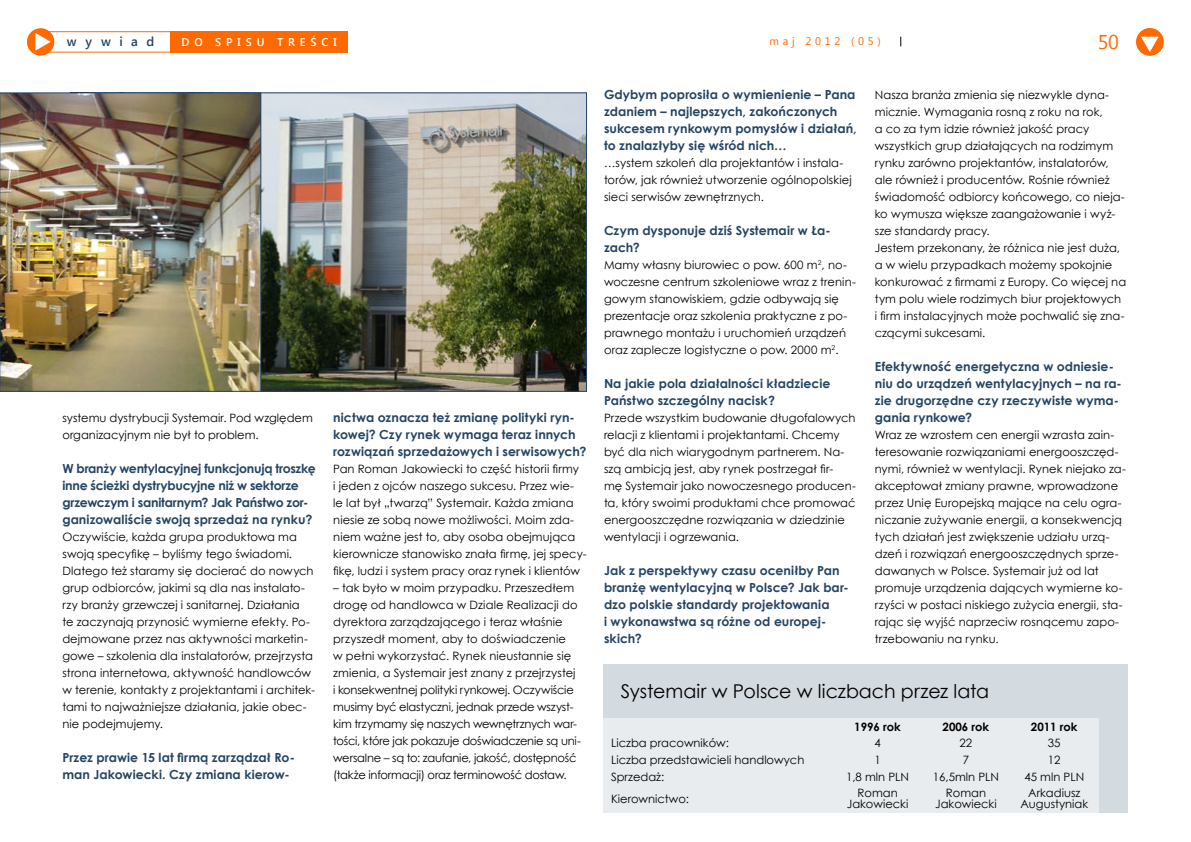
<style>
.page{position:relative;width:1191px;height:842px;background:#fff}
.page>*{position:absolute;margin:0;border:0;box-sizing:border-box;transform-origin:0 0}
.t1{font:20px "Segoe UI";color:#ff6a00}
.t2{font:19px "Century Gothic";color:#000}
.t3{font:600 13px "Segoe UI";letter-spacing:.65em;color:#244564}
.t4{font:700 12.5px/17px "Century Gothic";letter-spacing:.005em;color:#244564}
.t5{font:700 12.5px/17px "Century Gothic";letter-spacing:-.015em;color:#244564}
.t6{font:11.5px/17px "Century Gothic";letter-spacing:.005em;color:#000}
.t7{font:700 11.5px "Century Gothic";color:#000}
.t8{font:600 11.1px "Segoe UI";letter-spacing:.445em;color:#fff}
.t9{font:11px "Segoe UI";letter-spacing:.345em;color:#ff6a00}
</style>
<div class="page">
<div style="left:27px;top:28px;width:27px;height:28px;background:#ff6a00;border-radius:50%"></div>
<svg style="left:36px;top:33px;width:15px;height:18px"></svg>
<div style="left:170px;top:31px;width:178px;height:22px;background:#ff6a00"></div>
<div style="left:34px;top:31px;width:139px;height:22px;border:1px solid #ff6a00"></div>
<div style="left:604px;top:664px;width:524px;height:149px;background:#d3dae0"></div>
<div style="left:599px;top:718px;width:500px;height:99px;background:#e8ecef"></div>
<div style="left:1136px;top:28px;width:27px;height:28px;background:#ff6a00;border-radius:50%"></div>
<svg style="left:1141px;top:36px;width:19px;height:16px"></svg>
<img style="left:261px;top:95px;width:323px;height:294px">
<img style="left:2px;top:95px;width:257px;height:294px">
<div style="left:0;top:93px;width:261px;height:298px;border:1px solid #244564"></div>
<p class="t3" style="left:67px;top:32px;width:89px">WYWIAD</p>
<p class="t8" style="left:181px;top:34px;width:157px">DO SPISU TREŚCI</p>
<p class="t9" style="left:769px;top:34px;width:113px">maj 2012 (05)</p>
<h1 class="t1" style="left:1097px;top:28px;width:23px">50</h1>
<p class="t6" style="left:62px;top:409px;width:252px">systemu dystrybucji Systemair. Pod względem organizacyjnym nie był to problem.</p>
<p class="t5" style="left:62px;top:460px;width:255px">W branży wentylacyjnej funkcjonują troszkę inne ścieżki dystrybucyjne niż w sektorze grzewczym i sanitarnym? Jak Państwo zor&shy;ganizowaliście swoją sprzedaż na rynku?</p>
<p class="t6" style="left:62px;top:528px;width:254px">Oczywiście, każda grupa produktowa ma swoją specyfikę – byliśmy tego świadomi.<br>Dlatego też staramy się docierać do nowych grup odbiorców, jakimi są dla nas instalato&shy;rzy branży grzewczej i sanitarnej. Działania<br>te zaczynają przynosić wymierne efekty. Po&shy;dejmowane przez nas aktywności marketin&shy;gowe – szkolenia dla instalatorów, przejrzysta strona internetowa, aktywność handlowców w terenie, kontakty z projektantami i architek&shy;tami to najważniejsze działania, jakie obec&shy;nie podejmujemy.</p>
<p class="t4" style="left:62px;top:749px;width:234px">Przez prawie 15 lat firmą zarządzał Ro&shy;man Jakowiecki. Czy zmiana kierow-</p>
<p class="t4" style="left:333px;top:409px;width:255px">nictwa oznacza też zmianę polityki ryn&shy;kowej? Czy rynek wymaga teraz innych rozwiązań sprzedażowych i serwisowych?</p>
<p class="t6" style="left:333px;top:460px;width:255px">Pan Roman Jakowiecki to część historii firmy<br>i jeden z ojców naszego sukcesu. Przez wie&shy;le lat był „twarzą” Systemair. Każda zmiana niesie ze sobą nowe możliwości. Moim zda&shy;niem ważne jest to, aby osoba obejmująca kierownicze stanowisko znała firmę, jej specy&shy;fikę, ludzi i system pracy oraz rynek i klientów</p>
<p class="t6" style="left:333px;top:579px;width:249px">– tak było w moim przypadku. Przeszedłem drogę od handlowca w Dziale Realizacji do dyrektora zarządzającego i teraz właśnie przyszedł moment, aby to doświadczenie<br>w pełni wykorzystać. Rynek nieustannie się zmienia, a Systemair jest znany z przejrzystej<br>i konsekwentnej polityki rynkowej. Oczywiście musimy być elastyczni, jednak przede wszyst&shy;kim trzymamy się naszych wewnętrznych war&shy;tości, które jak pokazuje doświadczenie są uni&shy;wersalne – są to: zaufanie, jakość, dostępność (także informacji) oraz terminowość dostaw.</p>
<p class="t4" style="left:604px;top:86px;width:254px">Gdybym poprosiła o wymienienie – Pana zdaniem – najlepszych, zakończonych sukcesem rynkowym pomysłów i działań, to znalazłyby się wśród nich…</p>
<p class="t6" style="left:604px;top:154px;width:249px">…system szkoleń dla projektantów i instala&shy;torów, jak również utworzenie ogólnopolskiej sieci serwisów zewnętrznych.</p>
<p class="t4" style="left:604px;top:222px;width:228px">Czym dysponuje dziś Systemair w Ła&shy;zach?</p>
<p class="t6" style="left:604px;top:256px;width:253px">Mamy własny biurowiec o pow. 600 m<sup>2</sup>, no&shy;woczesne centrum szkoleniowe wraz z trenin&shy;gowym stanowiskiem, gdzie odbywają się prezentacje oraz szkolenia praktyczne z po&shy;prawnego montażu i uruchomień urządzeń oraz zaplecze logistyczne o pow. 2000 m<sup>2</sup>.</p>
<p class="t4" style="left:604px;top:375px;width:228px">Na jakie pola działalności kładziecie<br>Państwo szczególny nacisk?</p>
<p class="t6" style="left:604px;top:409px;width:253px">Przede wszystkim budowanie długofalowych relacji z klientami i projektantami. Chcemy być dla nich wiarygodnym partnerem. Na&shy;szą ambicją jest, aby rynek postrzegał fir-<br>mę Systemair jako nowoczesnego producen&shy;ta, który swoimi produktami chce promować energooszczędne rozwiązania w dziedzinie wentylacji i ogrzewania.</p>
<p class="t4" style="left:604px;top:562px;width:246px">Jak z perspektywy czasu oceniłby Pan branżę wentylacyjną w Polsce? Jak bar&shy;dzo polskie standardy projektowania<br>i wykonawstwa są różne od europej&shy;skich?</p>
<p class="t6" style="left:874px;top:86px;width:253px">Nasza branża zmienia się niezwykle dyna&shy;micznie. Wymagania rosną z roku na rok,<br>a co za tym idzie również jakość pracy wszystkich grup działających na rodzimym rynku zarówno projektantów, instalatorów, ale również i producentów. Rośnie również świadomość odbiorcy końcowego, co nieja&shy;ko wymusza większe zaangażowanie i wyż&shy;sze standardy pracy.<br>Jestem przekonany, że różnica nie jest duża, a w wielu przypadkach możemy spokojnie konkurować z firmami z Europy. Co więcej na tym polu wiele rodzimych biur projektowych i firm instalacyjnych może pochwalić się zna&shy;czącymi sukcesami.</p>
<p class="t4" style="left:874px;top:358px;width:248px">Efektywność energetyczna w odniesie&shy;niu do urządzeń wentylacyjnych – na ra&shy;zie drugorzędne czy rzeczywiste wyma&shy;gania rynkowe?</p>
<p class="t6" style="left:874px;top:426px;width:253px">Wraz ze wzrostem cen energii wzrasta zain&shy;teresowanie rozwiązaniami energooszczęd&shy;nymi, również w wentylacji. Rynek niejako za&shy;akceptował zmiany prawne, wprowadzone przez Unię Europejską mające na celu ogra&shy;niczanie zużywanie energii, a konsekwencją tych działań jest zwiększenie udziału urzą&shy;dzeń i rozwiązań energooszczędnych sprze&shy;dawanych w Polsce. Systemair już od lat promuje urządzenia dających wymierne ko&shy;rzyści w postaci niskiego zużycia energii, sta&shy;rając się wyjść naprzeciw rosnącemu zapo&shy;trzebowaniu na rynku.</p>
<h2 class="t2" style="left:621px;top:678px;width:369px">Systemair w Polsce w liczbach przez lata</h2>
<p class="t7" style="left:854px;top:718px;width:48px">1996 rok</p>
<p class="t7" style="left:942px;top:718px;width:48px">2006 rok</p>
<p class="t7" style="left:1031px;top:718px;width:48px">2011 rok</p>
<p class="t6" style="left:611px;top:734px;width:119px">Liczba pracowników:</p>
<p class="t6" style="left:874px;top:734px;width:8px">4</p>
<p class="t6" style="left:959px;top:734px;width:14px">22</p>
<p class="t6" style="left:1048px;top:734px;width:14px">35</p>
<p class="t6" style="left:611px;top:751px;width:195px">Liczba przedstawicieli handlowych</p>
<p class="t6" style="left:874px;top:751px;width:8px">1</p>
<p class="t6" style="left:962px;top:751px;width:8px">7</p>
<p class="t6" style="left:1048px;top:751px;width:14px">12</p>
<p class="t6" style="left:611px;top:768px;width:55px">Sprzedaż:</p>
<p class="t6" style="left:846px;top:768px;width:65px">1,8 mln PLN</p>
<p class="t6" style="left:932px;top:768px;width:68px">16,5mln PLN</p>
<p class="t6" style="left:1024px;top:768px;width:61px">45 mln PLN</p>
<p class="t6" style="left:611px;top:790px;width:80px">Kierownictwo:</p>
<p class="t6" style="left:846px;top:787px;width:63px;line-height:11px;text-align:center">Roman<br>Jakowiecki</p>
<p class="t6" style="left:935px;top:787px;width:63px;line-height:11px;text-align:center">Roman<br>Jakowiecki</p>
<p class="t6" style="left:1020px;top:787px;width:69px;line-height:11px;text-align:center">Arkadiusz<br>Augustyniak</p>
</div>
